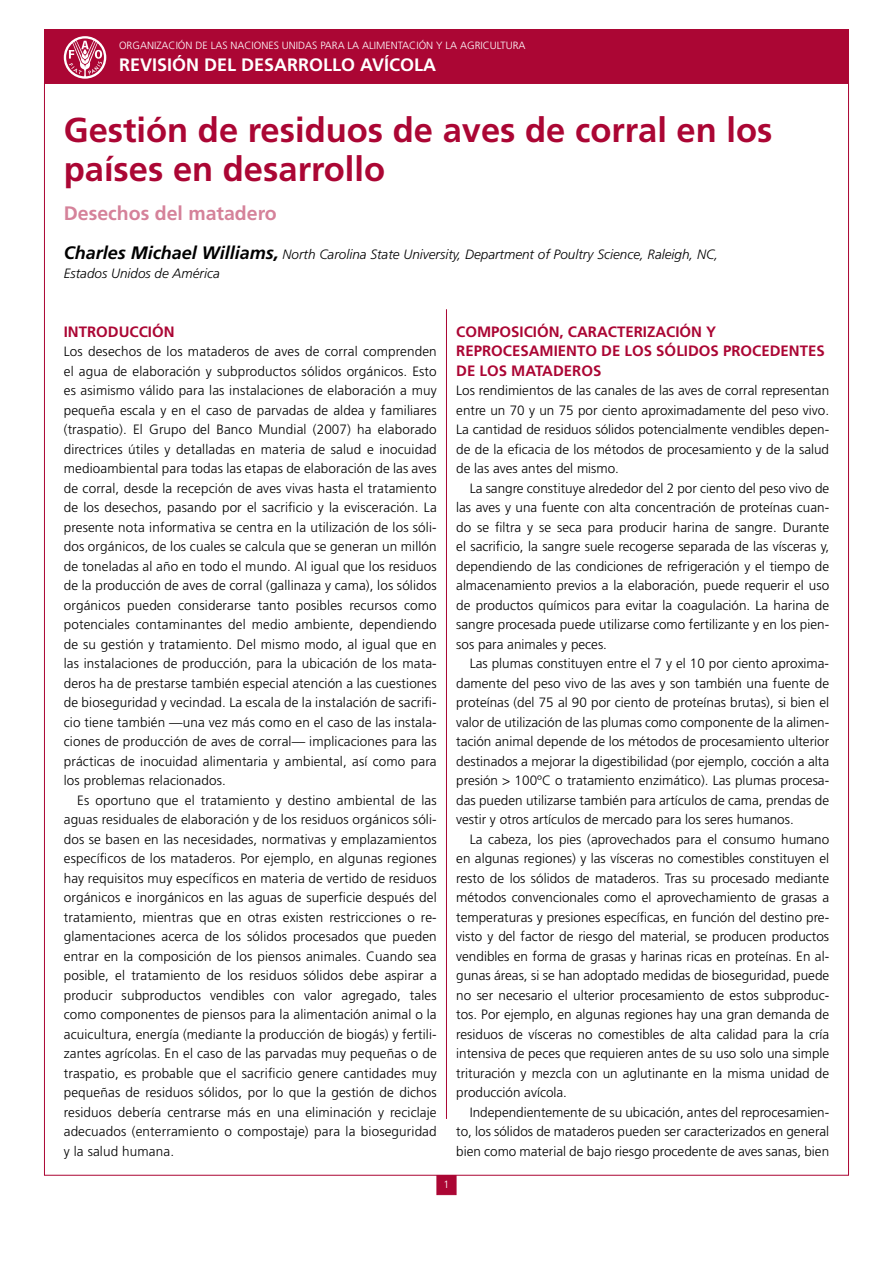
<style>
.page{position:relative;width:893px;height:1263px;background:#fff}
.page>*{position:absolute;margin:0;border:0;box-sizing:border-box;transform-origin:0 0}
.t1{font:700 34.5px/39px "Frutiger LT Std";color:#ab0634}
.t2{font:700 19.5px "Frutiger LT Std";color:#d5829a}
.t3{font:700 18px "Frutiger LT Std";color:#fff}
.t4{font:700 15px "Frutiger LT Std";color:#ab0634}
.t5{font:300 13.5px/19.5px "Frutiger LT Std";color:#000;text-align:justify}
.t6{font:italic 300 13.5px/19.5px "Frutiger LT Std";color:#000}
.t7{font:300 10.5px "Frutiger LT Std";color:#fff}
.s1{font-weight:700;font-size:18px}
</style>
<div class="page">
<div style="left:44px;top:30px;width:805px;height:53px;background:#ab0634"></div>
<svg style="left:64px;top:36px;width:42px;height:43px"></svg>
<div style="left:437px;top:1175px;width:19px;height:20px;background:#ab0634;border:1px solid #ab0634"></div>
<hr style="left:446px;top:309px;width:1px;height:810px;background:#ab0634">
<p class="t7" style="left:119px;top:40px;width:408px">Organización de las Naciones Unidas para la Alimentación y la Agricu ltu ra</p>
<h3 class="t3" style="left:119px;top:54px;width:319px">REVISIÓN DEL DESARROLLO AVÍCOLA</h3>
<h1 class="t1" style="left:64px;top:110px;width:710px">GESTIÓN DE RESIDUOS DE AVES DE CORRAL EN LOS<br>PAÍSES EN DESARROLLO</h1>
<h2 class="t2" style="left:64px;top:202px;width:215px">DESECHOS DEL MATADERO</h2>
<p class="t6" style="left:64px;top:245px;width:656px"><span class="s1">Charles Michael Williams,</span> North Carolina State University, Department of Poultry Science, Raleigh, NC,<br>Estados Unidos de América</p>
<p class="t4" style="left:64px;top:323px;width:112px">INTRODUCCIÓN</p>
<p class="t5" style="left:64px;top:342px;width:374px">Los desechos de los mataderos de aves de corral comprenden el agua de elaboración y subproductos sólidos orgánicos. Esto es asimismo válido para las instalaciones de elaboración a muy pequeña escala y en el caso de parvadas de aldea y familiares (traspatio). El Grupo del Banco Mundial (2007) ha elaborado directrices útiles y detalladas en materia de salud e inocuidad medioambiental para todas las etapas de elaboración de las aves de corral, desde la recepción de aves vivas hasta el tratamiento de los desechos, pasando por el sacrificio y la evisceración. La presente nota informativa se centra en la utilización de los sóli&shy;dos orgánicos, de los cuales se calcula que se generan un millón de toneladas al año en todo el mundo. Al igual que los residuos de la producción de aves de corral (gallinaza y cama), los sólidos orgánicos pueden considerarse tanto posibles recursos como potenciales contaminantes del medio ambiente, dependiendo de su gestión y tratamiento. Del mismo modo, al igual que en las instalaciones de producción, para la ubicación de los mata&shy;deros ha de prestarse también especial atención a las cuestiones de bioseguridad y vecindad. La escala de la instalación de sacrifi&shy;cio tiene también —una vez más como en el caso de las instala&shy;ciones de producción de aves de corral— implicaciones para las prácticas de inocuidad alimentaria y ambiental, así como para los problemas relacionados.</p>
<p class="t5" style="left:64px;top:790px;width:374px;text-indent:14px">Es oportuno que el tratamiento y destino ambiental de las aguas residuales de elaboración y de los residuos orgánicos sóli&shy;dos se basen en las necesidades, normativas y emplazamientos específicos de los mataderos. Por ejemplo, en algunas regiones hay requisitos muy específicos en materia de vertido de residuos orgánicos e inorgánicos en las aguas de superficie después del tratamiento, mientras que en otras existen restricciones o re&shy;glamentaciones acerca de los sólidos procesados que pueden entrar en la composición de los piensos animales. Cuando sea posible, el tratamiento de los residuos sólidos debe aspirar a producir subproductos vendibles con valor agregado, tales como componentes de piensos para la alimentación animal o la acuicultura, energía (mediante la producción de biogás) y fertili&shy;zantes agrícolas. En el caso de las parvadas muy pequeñas o de traspatio, es probable que el sacrificio genere cantidades muy pequeñas de residuos sólidos, por lo que la gestión de dichos residuos debería centrarse más en una eliminación y reciclaje adecuados (enterramiento o compostaje) para la bioseguridad y la salud humana.</p>
<p class="t7" style="left:444px;top:1179px;width:7px">1</p>
<p class="t4" style="left:456px;top:323px;width:72px">COMPOSICIÓN</p>
<p class="t4" style="left:560px;top:323px;width:117px">, CARACT ERI ZACIÓN</p>
<p class="t4" style="left:706px;top:323px;width:12px">Y</p>
<p class="t4" style="left:456px;top:342px;width:37px">REPROC</p>
<p class="t4" style="left:512px;top:342px;width:65px">ESAMIENTO</p>
<p class="t4" style="left:601px;top:342px;width:141px">DE LOS SÓLIDOS PROC</p>
<p class="t4" style="left:761px;top:342px;width:65px">EDENTES</p>
<p class="t4" style="left:456px;top:362px;width:147px">DE LOS MATADEROS</p>
<p class="t5" style="left:456px;top:381px;width:374px">Los rendimientos de las canales de las aves de corral representan entre un 70 y un 75 por ciento aproximadamente del peso vivo.<br>La cantidad de residuos sólidos potencialmente vendibles depen&shy;de de la eficacia de los métodos de procesamiento y de la salud de las aves antes del mismo.</p>
<p class="t5" style="left:456px;top:479px;width:374px;text-indent:14px">La sangre constituye alrededor del 2 por ciento del peso vivo de las aves y una fuente con alta concentración de proteínas cuan&shy;do se filtra y se seca para producir harina de sangre. Durante el sacrificio, la sangre suele recogerse separada de las vísceras y, dependiendo de las condiciones de refrigeración y el tiempo de almacenamiento previos a la elaboración, puede requerir el uso de productos químicos para evitar la coagulación. La harina de sangre procesada puede utilizarse como fertilizante y en los pien&shy;sos para animales y peces.</p>
<p class="t5" style="left:456px;top:654px;width:374px;text-indent:14px">Las plumas constituyen entre el 7 y el 10 por ciento aproxima&shy;damente del peso vivo de las aves y son también una fuente de proteínas (del 75 al 90 por ciento de proteínas brutas), si bien el valor de utilización de las plumas como componente de la alimen&shy;tación animal depende de los métodos de procesamiento ulterior destinados a mejorar la digestibilidad (por ejemplo, cocción a alta presión &gt; 100ºC o tratamiento enzimático). Las plumas procesa&shy;das pueden utilizarse también para artículos de cama, prendas de vestir y otros artículos de mercado para los seres humanos.</p>
<p class="t5" style="left:456px;top:829px;width:374px;text-indent:14px">La cabeza, los pies (aprovechados para el consumo humano en algunas regiones) y las vísceras no comestibles constituyen el resto de los sólidos de mataderos. Tras su procesado mediante métodos convencionales como el aprovechamiento de grasas a temperaturas y presiones específicas, en función del destino pre&shy;visto y del factor de riesgo del material, se producen productos vendibles en forma de grasas y harinas ricas en proteínas. En al&shy;gunas áreas, si se han adoptado medidas de bioseguridad, puede no ser necesario el ulterior procesamiento de estos subproduc&shy;tos. Por ejemplo, en algunas regiones hay una gran demanda de residuos de vísceras no comestibles de alta calidad para la cría intensiva de peces que requieren antes de su uso solo una simple trituración y mezcla con un aglutinante en la misma unidad de producción avícola.</p>
<p class="t5" style="left:456px;top:1102px;width:374px;text-indent:14px">Independientemente de su ubicación, antes del reprocesamien&shy;to, los sólidos de mataderos pueden ser caracterizados en general bien como material de bajo riesgo procedente de aves sanas, bien</p>
</div>
